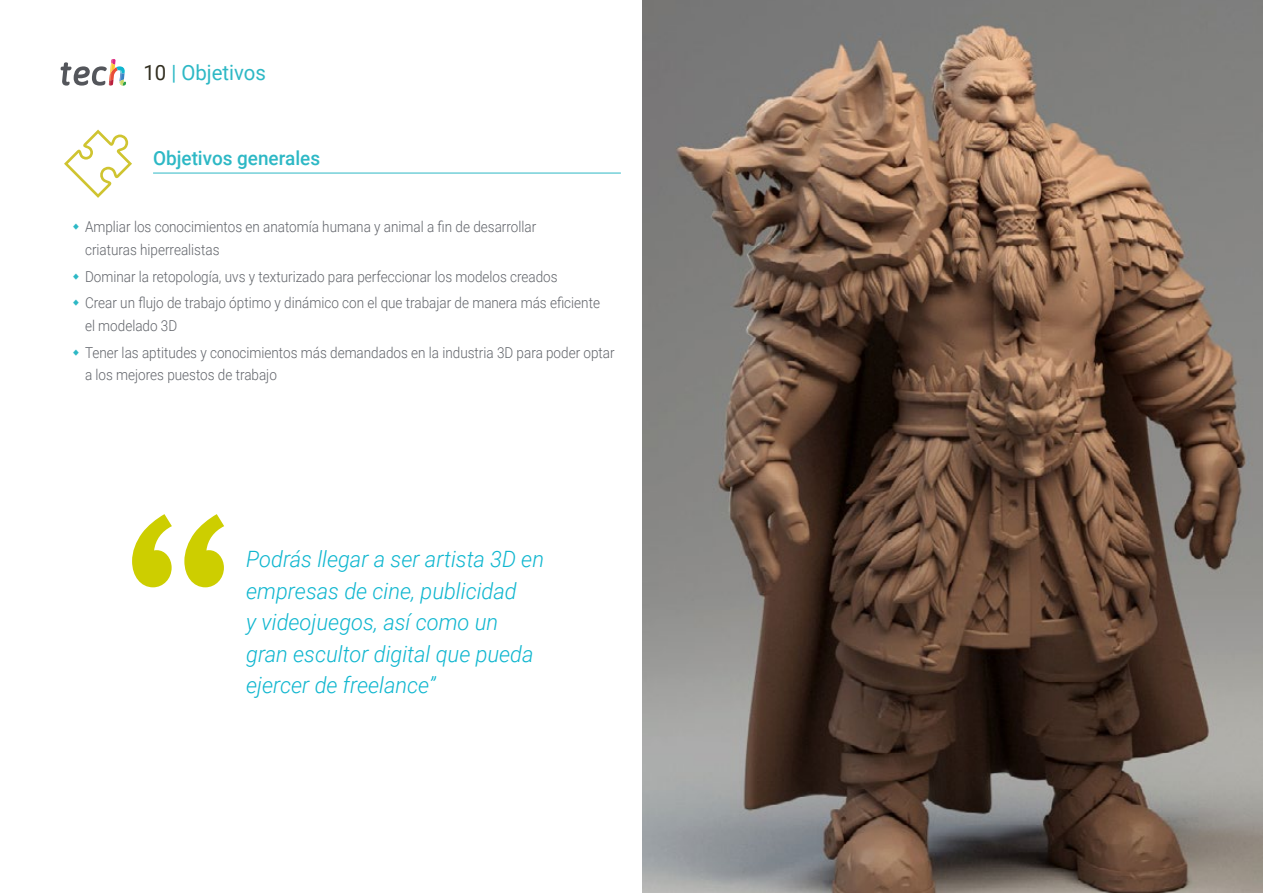
<style>
.page{position:relative;width:1263px;height:893px;background:#fff}
.page>*{position:absolute;margin:0;border:0;box-sizing:border-box;transform-origin:0 0}
.t1{font:italic 300 22.5px/31.5px "Roboto";color:#0fb6cf}
.t2{font:21px "Roboto";color:#2db8c5}
.t3{font:500 19.5px "Roboto";color:#2db8c5}
.t4{font:300 15px/26.7px "Roboto";color:#61646a;scale:.9 1}
.s1{color:#312e20}
</style>
<div class="page">
<hr style="left:153px;top:173px;width:468px;height:1px;background:#2db8c5">
<svg style="left:64px;top:130px;width:68px;height:68px"></svg>
<img style="left:642px;top:0;width:621px;height:893px">
<svg style="left:61px;top:59px;width:65px;height:27px"></svg>
<svg style="left:132px;top:514px;width:92px;height:73px"></svg>
<h2 class="t2" style="left:144px;top:57px;width:124px"><span class="s1">10</span> | Objetivos</h2>
<h3 class="t3" style="left:153px;top:144px;width:169px">Objetivos generales</h3>
<p class="t4" style="left:85px;top:215px;width:503px;line-height:22.5px">Ampliar los conocimientos en anatomía humana y animal a fin de desarrollar criaturas hiperrealistas</p>
<p class="t4" style="left:85px;top:262px;width:574px">Dominar la retopología, uvs y texturizado para perfeccionar los modelos creados<br>Crear un flujo de trabajo óptimo y dinámico con el que trabajar de manera más eficiente</p>
<p class="t4" style="left:85px;top:312px;width:590px">el modelado 3D<br>Tener las aptitudes y conocimientos más demandados en la industria 3D para poder optar</p>
<p class="t4" style="left:85px;top:361px;width:215px">a los mejores puestos de trabajo</p>
<h1 class="t1" style="left:246px;top:543px;width:299px">Podrás llegar a ser artista 3D en empresas de cine, publicidad<br>y videojuegos, así como un gran escultor digital que pueda ejercer de freelance”</h1>
</div>
